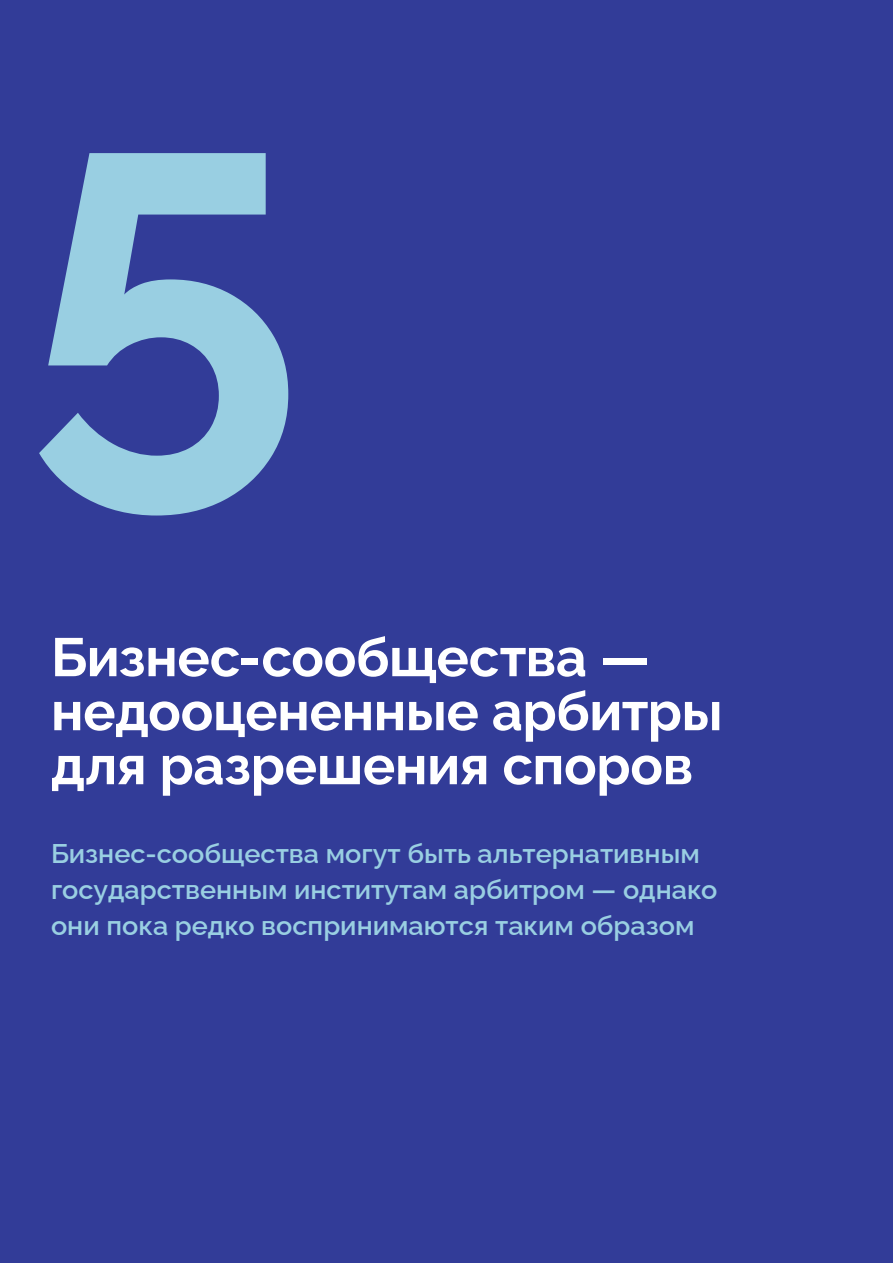
<style>
.page{position:relative;width:893px;height:1263px;background:#323c98}
.page>*{position:absolute;margin:0;border:0;box-sizing:border-box;transform-origin:0 0}
.t1{font:700 503.25px "Raleway";color:#99cfe2}
.t2{font:700 54px/54px "Raleway";letter-spacing:-.005em;color:#fff}
.t3{font:600 27px/36px "Raleway";color:#99cfe2}
</style>
<div class="page">
<h1 class="t1" style="left:21px;top:-57px;width:288px">5</h1>
<h2 class="t2" style="left:51px;top:625px;width:673px">Бизнес-сообщества — недооцененные арбитры для разрешения споров</h2>
<p class="t3" style="left:51px;top:832px;width:668px">Бизнес-сообщества могут быть альтернативным государственным институтам арбитром — однако они пока редко воспринимаются таким образом</p>
</div>
